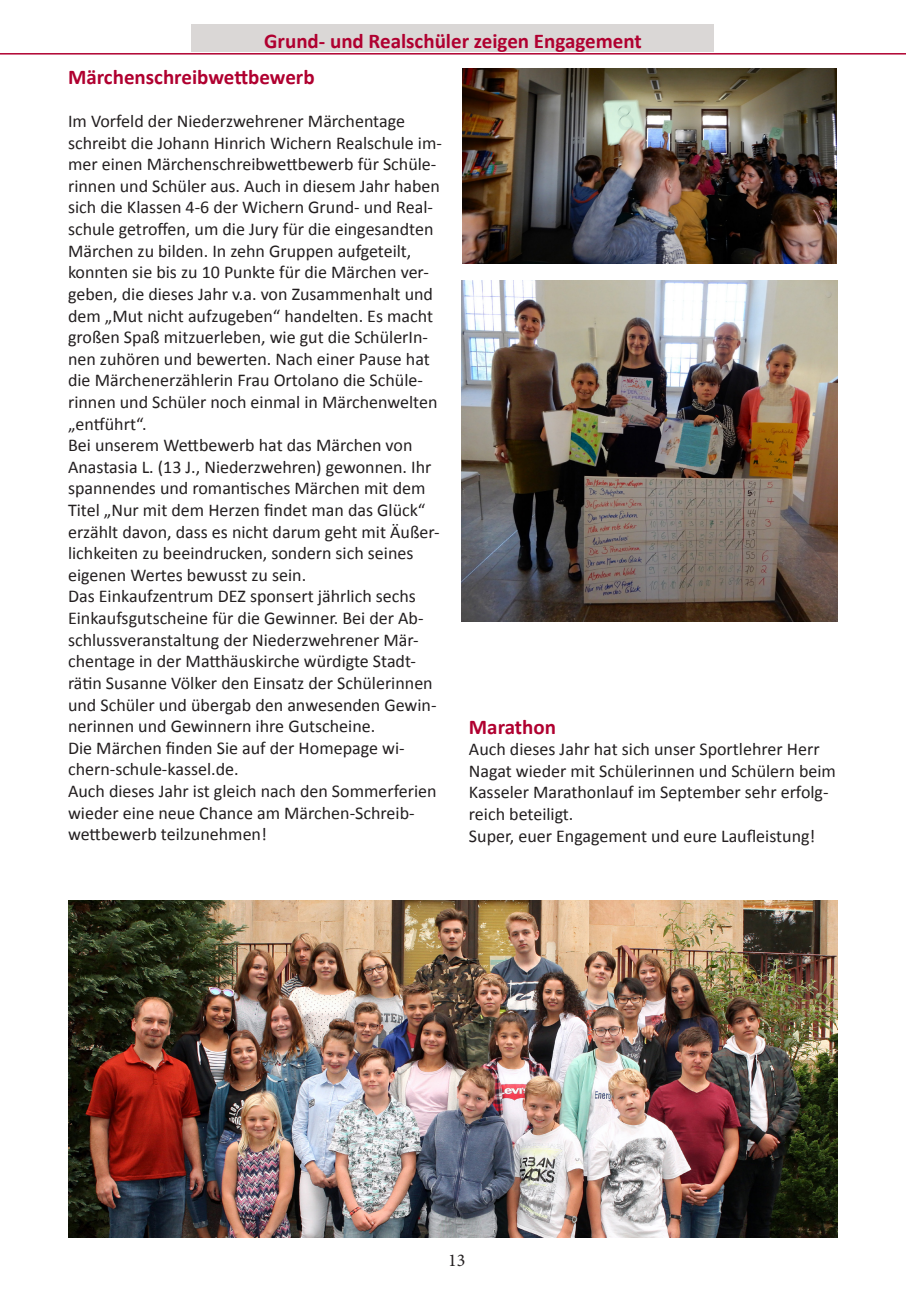
<style>
.page{position:relative;width:906px;height:1289px;background:#fff}
.page>*{position:absolute;margin:0;border:0;box-sizing:border-box;transform-origin:0 0}
.t1{font:700 21px "Calibri";color:#b00030}
.t2{font:18px/21.6px "Calibri";color:#231f20}
.t3{font:18px "Minion Pro";color:#231f20}
</style>
<div class="page">
<hr style="left:0;top:53px;width:906px;height:2px;background:#b00030">
<div style="left:191px;top:24px;width:523px;height:28px;background:#dad7d6"></div>
<img style="left:461px;top:281px;width:377px;height:340px">
<img style="left:462px;top:68px;width:375px;height:196px">
<img style="left:68px;top:900px;width:770px;height:337px">
<p class="t1" style="left:264px;top:26px;width:379px">Grund- und Realschüler zeigen Engagement</p>
<p class="t1" style="left:68px;top:62px;width:248px">Märchenschreibwettbewerb</p>
<p class="t2" style="left:68px;top:110px;width:375px">Im Vorfeld der Niederzwehrener Märchentage schreibt die Johann Hinrich Wichern Realschule im&shy;mer einen Märchenschreibwettbewerb für Schüle&shy;rinnen und Schüler aus. Auch in diesem Jahr haben sich die Klassen 4-6 der Wichern Grund- und Real&shy;schule getroffen, um die Jury für die eingesandten Märchen zu bilden. In zehn Gruppen aufgeteilt, konnten sie bis zu 10 Punkte für die Märchen ver&shy;geben, die dieses Jahr v.a. von Zusammenhalt und dem „Mut nicht aufzugeben“ handelten. Es macht großen Spaß mitzuerleben, wie gut die SchülerIn&shy;nen zuhören und bewerten. Nach einer Pause hat die Märchenerzählerin Frau Ortolano die Schüle&shy;rinnen und Schüler noch einmal in Märchenwelten „entführt“.</p>
<p class="t2" style="left:68px;top:434px;width:373px">Bei unserem Wettbewerb hat das Märchen von Anastasia L. (13 J., Niederzwehren) gewonnen. Ihr spannendes und romantisches Märchen mit dem Titel „Nur mit dem Herzen findet man das Glück“ erzählt davon, dass es nicht darum geht mit Äußer&shy;lichkeiten zu beeindrucken, sondern sich seines eigenen Wertes bewusst zu sein.</p>
<p class="t2" style="left:68px;top:585px;width:370px">Das Einkaufzentrum DEZ sponsert jährlich sechs Einkaufsgutscheine für die Gewinner. Bei der Ab&shy;schlussveranstaltung der Niederzwehrener Mär&shy;chentage in der Matthäuskirche würdigte Stadt&shy;rätin Susanne Völker den Einsatz der Schülerinnen und Schüler und übergab den anwesenden Gewin&shy;nerinnen und Gewinnern ihre Gutscheine.</p>
<p class="t2" style="left:68px;top:736px;width:338px">Die Märchen finden Sie auf der Homepage wi&shy;chern-schule-kassel.de.</p>
<p class="t2" style="left:68px;top:779px;width:370px">Auch dieses Jahr ist gleich nach den Sommerferien wieder eine neue Chance am Märchen-Schreib&shy;wettbewerb teilzunehmen!</p>
<p class="t1" style="left:469px;top:711px;width:89px">Marathon</p>
<p class="t2" style="left:469px;top:738px;width:368px">Auch dieses Jahr hat sich unser Sportlehrer Herr Nagat wieder mit Schülerinnen und Schülern beim Kasseler Marathonlauf im September sehr erfolg&shy;reich beteiligt.</p>
<p class="t2" style="left:469px;top:824px;width:348px">Super, euer Engagement und eure Laufleistung!</p>
<p class="t3" style="left:448px;top:1247px;width:19px">13</p>
</div>
